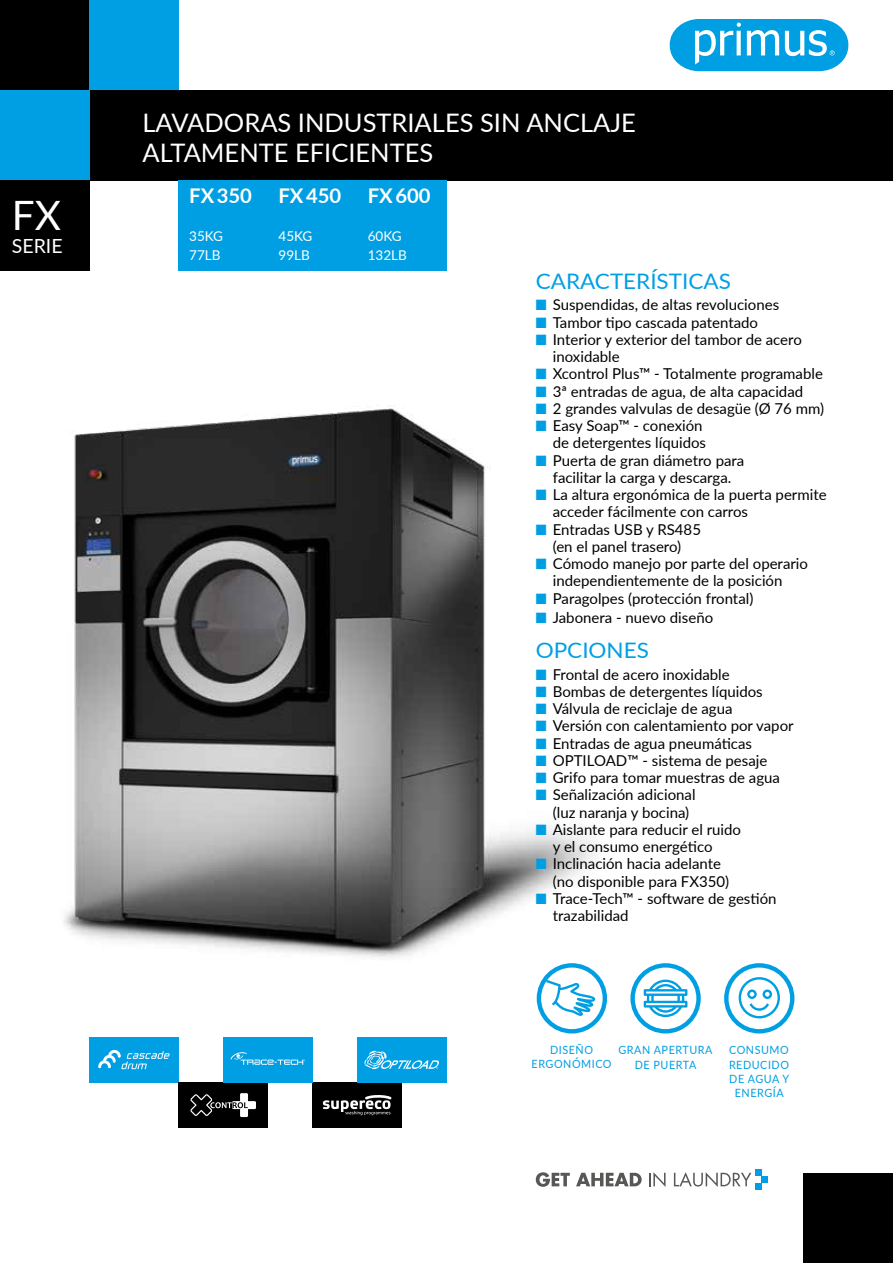
<style>
.page{position:relative;width:893px;height:1263px;background:#fff}
.page>*{position:absolute;margin:0;border:0;box-sizing:border-box;transform-origin:0 0}
.t1{font:40.5px "Lato";color:#fff}
.t2{font:25.5px/30.6px "Lato";color:#fff}
.t3{font:21.3px "Lato";color:#009fe3;scale:1.05 1}
.t4{font:700 20.25px "Lato";color:#fff}
.t5{font:19.5px "Lato";color:#fff}
.t6{font:15px/17.2px "Lato";color:#000}
.t7{font:13.5px/18.9px "Lato";color:#fff}
.t8{font:11.4px/14.4px "Lato";letter-spacing:.05em;color:#009fe3;text-align:center;scale:.95 1}
.s1{color:#009fe3}
</style>
<div class="page">
<div style="left:0;top:0;width:101px;height:102px;background:#000"></div>
<div style="left:0;top:90px;width:893px;height:90px;background:#000"></div>
<div style="left:0;top:90px;width:89px;height:90px;background:#009fe3"></div>
<div style="left:89px;top:0;width:90px;height:90px;background:#009fe3"></div>
<svg style="left:536px;top:1172px;width:34px;height:15px"></svg>
<svg style="left:576px;top:1173px;width:66px;height:13px"></svg>
<svg style="left:649px;top:1172px;width:16px;height:15px"></svg>
<svg style="left:674px;top:1172px;width:77px;height:15px"></svg>
<div style="left:761px;top:1176px;width:7px;height:7px;background:#009fe3"></div>
<div style="left:755px;top:1183px;width:6px;height:7px;background:#009fe3"></div>
<div style="left:755px;top:1169px;width:6px;height:7px;background:#009fe3"></div>
<div style="left:804px;top:1173px;width:89px;height:90px;background:#000"></div>
<svg style="left:670px;top:19px;width:178px;height:52px"></svg>
<img style="left:63px;top:405px;width:532px;height:723px">
<div style="left:179px;top:180px;width:89px;height:90px;background:#009fe3"></div>
<div style="left:268px;top:180px;width:89px;height:90px;background:#009fe3"></div>
<div style="left:357px;top:180px;width:89px;height:90px;background:#009fe3"></div>
<svg style="left:630px;top:963px;width:71px;height:70px"></svg>
<svg style="left:537px;top:963px;width:70px;height:70px"></svg>
<div style="left:89px;top:1037px;width:90px;height:45px;background:#009fe3"></div>
<svg style="left:98px;top:1050px;width:72px;height:19px"></svg>
<div style="left:313px;top:1082px;width:89px;height:46px;background:#000"></div>
<svg style="left:323px;top:1095px;width:69px;height:20px"></svg>
<div style="left:179px;top:1082px;width:89px;height:46px;background:#000"></div>
<svg style="left:190px;top:1093px;width:66px;height:24px"></svg>
<div style="left:223px;top:1037px;width:90px;height:45px;background:#009fe3"></div>
<svg style="left:230px;top:1052px;width:75px;height:13px"></svg>
<svg style="left:724px;top:963px;width:70px;height:70px"></svg>
<div style="left:357px;top:1037px;width:89px;height:45px;background:#009fe3"></div>
<svg style="left:364px;top:1051px;width:75px;height:18px"></svg>
<div style="left:0;top:180px;width:89px;height:90px;background:#000"></div>
<h1 class="t1" style="left:12px;top:186px;width:51px">FX</h1>
<h3 class="t5" style="left:12px;top:232px;width:52px">SERIE</h3>
<h2 class="t2" style="left:142px;top:106px;width:495px">LAVADORAS INDUSTRIALES SIN ANCLAJE<br>ALTAMENTE EFICIENTES</h2>
<h3 class="t4" style="left:189px;top:181px;width:64px">FX 350</h3>
<p class="t7" style="left:189px;top:226px;width:35px">35KG<br>77LB</p>
<h3 class="t4" style="left:279px;top:181px;width:64px">FX 450</h3>
<p class="t7" style="left:279px;top:226px;width:35px">45KG<br>99LB</p>
<h3 class="t4" style="left:368px;top:181px;width:64px">FX 600</h3>
<p class="t7" style="left:368px;top:226px;width:41px">60KG<br>132LB</p>
<h3 class="t3" style="left:536px;top:266px;width:187px">CARACTERÍSTICAS</h3>
<p class="t6" style="left:536px;top:296px;width:245px"><span class="s1">■</span> Suspendidas, de altas revoluciones</p>
<p class="t6" style="left:536px;top:313px;width:224px"><span class="s1">■</span> Tambor tipo cascada patentado</p>
<p class="t6" style="left:553px;top:330px;width:251px;text-indent:-17px"><span class="s1">■</span> Interior y exterior del tambor de acero inoxidable</p>
<p class="t6" style="left:536px;top:365px;width:289px"><span class="s1">■</span> Xcontrol Plus™ - Totalmente programable</p>
<p class="t6" style="left:536px;top:382px;width:269px"><span class="s1">■</span> 3ª entradas de agua, de alta capacidad</p>
<p class="t6" style="left:536px;top:399px;width:290px"><span class="s1">■</span> 2 grandes valvulas de desagüe (Ø 76 mm)</p>
<p class="t6" style="left:536px;top:416px;width:172px;text-align:right"><span class="s1">■</span> Easy Soap™ - conexión de detergentes líquidos</p>
<p class="t6" style="left:536px;top:451px;width:210px;text-align:center"><span class="s1">■</span> Puerta de gran diámetro para facilitar la carga y descarga.</p>
<p class="t6" style="left:553px;top:485px;width:275px;text-indent:-17px"><span class="s1">■</span> La altura ergonómica de la puerta permite acceder fácilmente con carros</p>
<p class="t6" style="left:536px;top:520px;width:167px;text-align:center"><span class="s1">■</span> Entradas USB y RS485 (en el panel trasero)</p>
<p class="t6" style="left:536px;top:554px;width:274px;text-align:center"><span class="s1">■</span> Cómodo manejo por parte del operario independientemente de la posición</p>
<p class="t6" style="left:536px;top:589px;width:219px"><span class="s1">■</span> Paragolpes (protección frontal)</p>
<p class="t6" style="left:536px;top:608px;width:179px"><span class="s1">■</span> Jabonera - nuevo diseño</p>
<h3 class="t3" style="left:536px;top:635px;width:109px">OPCIONES</h3>
<p class="t6" style="left:536px;top:665px;width:195px"><span class="s1">■</span> Frontal de acero inoxidable</p>
<p class="t6" style="left:536px;top:682px;width:228px"><span class="s1">■</span> Bombas de detergentes líquidos</p>
<p class="t6" style="left:536px;top:699px;width:198px"><span class="s1">■</span> Válvula de reciclaje de agua</p>
<p class="t6" style="left:536px;top:717px;width:259px"><span class="s1">■</span> Versión con calentamiento por vapor</p>
<p class="t6" style="left:536px;top:734px;width:218px"><span class="s1">■</span> Entradas de agua pneumáticas</p>
<p class="t6" style="left:536px;top:751px;width:233px"><span class="s1">■</span> OPTILOAD™ - sistema de pesaje</p>
<p class="t6" style="left:536px;top:768px;width:246px"><span class="s1">■</span> Grifo para tomar muestras de agua</p>
<p class="t6" style="left:553px;top:786px;width:144px;text-indent:-17px"><span class="s1">■</span> Señalización adicional (luz naranja y bocina)</p>
<p class="t6" style="left:553px;top:820px;width:190px;text-indent:-17px"><span class="s1">■</span> Aislante para reducir el ruido y el consumo energético</p>
<p class="t6" style="left:553px;top:855px;width:178px;text-indent:-17px"><span class="s1">■</span> Inclinación hacia adelante (no disponible para FX350)</p>
<p class="t6" style="left:553px;top:889px;width:225px;text-indent:-17px"><span class="s1">■</span> Trace-Tech™ - software de gestión trazabilidad</p>
<p class="t8" style="left:532px;top:1042px;width:86px">DISEÑO<br>ERGONÓMICO</p>
<p class="t8" style="left:729px;top:1042px;width:65px">CONSUMO<br>REDUCIDO<br>DE AGUA Y<br>ENERGÍA</p>
<p class="t8" style="left:618px;top:1042px;width:100px">GRAN APERTURA<br>DE PUERTA</p>
</div>
